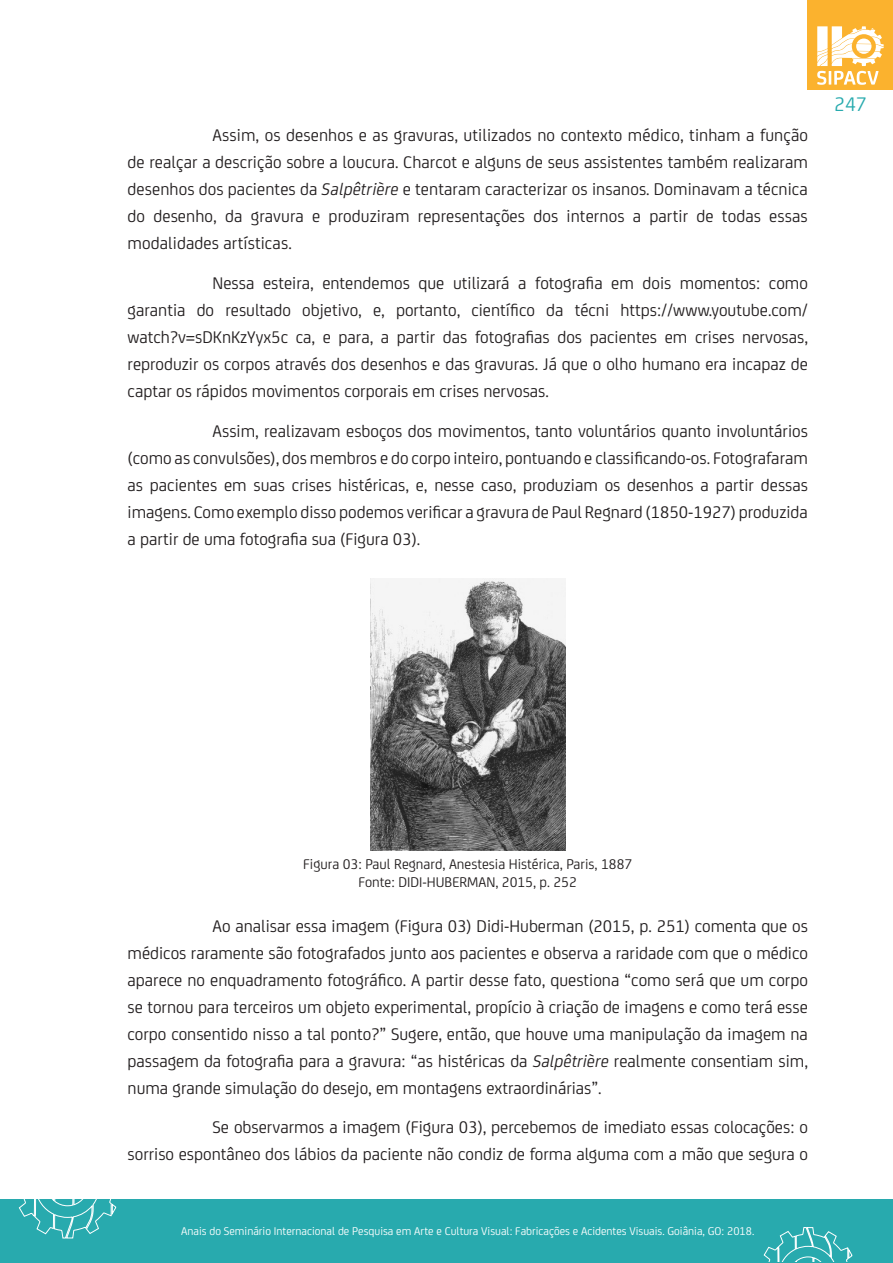
<style>
.page{position:relative;width:893px;height:1263px;background:#fff}
.page>*{position:absolute;margin:0;border:0;box-sizing:border-box;transform-origin:0 0}
.t1{font:21px "FS Joey";color:#28aaae}
.texto_corrido{font:18px/27px "FS Joey";color:#231f20;text-align:justify}
.titulos_imagens{font:15px "FS Joey";color:#231f20}
.t2{font:12px "FS Joey";color:#fff}
.s1{font-style:italic}
</style>
<div class="page">
<div style="left:808px;top:0;width:85px;height:89px;background:#fbb22e"></div>
<svg style="left:817px;top:26px;width:67px;height:59px"></svg>
<div style="left:0;top:1199px;width:893px;height:64px;background:#28aaae"></div>
<svg style="left:18px;top:1199px;width:99px;height:40px"></svg>
<svg style="left:763px;top:1227px;width:90px;height:35px"></svg>
<img style="left:370px;top:578px;width:195px;height:273px">
<p class="texto_corrido" style="left:128px;top:121px;width:682px;text-indent:85px">Assim, os desenhos e as gravuras, utilizados no contexto médico, tinham a função de realçar a descrição sobre a loucura. Charcot e alguns de seus assistentes também realizaram desenhos dos pacientes da <span class="s1">Salpêtrière</span> e tentaram caracterizar os insanos. Dominavam a técnica do desenho, da gravura e produziram representações dos internos a partir de todas essas modalidades artísticas.</p>
<p class="texto_corrido" style="left:128px;top:268px;width:682px;text-indent:85px">Nessa esteira, entendemos que utilizará a fotografia em dois momentos: como garantia do resultado objetivo, e, portanto, científico da técni https://www.youtube.com/ watch?v=sDKnKzYyx5c ca, e para, a partir das fotografias dos pacientes em crises nervosas, reproduzir os corpos através dos desenhos e das gravuras. Já que o olho humano era incapaz de captar os rápidos movimentos corporais em crises nervosas.</p>
<p class="texto_corrido" style="left:128px;top:416px;width:682px;text-indent:85px">Assim, realizavam esboços dos movimentos, tanto voluntários quanto involuntários (como as convulsões), dos membros e do corpo inteiro, pontuando e classificando-os. Fotografaram as pacientes em suas crises histéricas, e, nesse caso, produziam os desenhos a partir dessas imagens. Como exemplo disso podemos verificar a gravura de Paul Regnard (1850-1927) produzida a partir de uma fotografia sua (Figura 03).</p>
<p class="t1" style="left:834px;top:90px;width:34px">247</p>
<p class="titulos_imagens" style="left:303px;top:853px;width:331px">Figura 03: Paul Regnard, Anestesia Histérica, Paris, 1887</p>
<p class="titulos_imagens" style="left:359px;top:871px;width:220px">Fonte: DIDI-HUBERMAN, 2015, p. 252</p>
<p class="texto_corrido" style="left:128px;top:911px;width:682px;text-indent:85px">Ao analisar essa imagem (Figura 03) Didi-Huberman (2015, p. 251) comenta que os médicos raramente são fotografados junto aos pacientes e observa a raridade com que o médico aparece no enquadramento fotográfico. A partir desse fato, questiona “como será que um corpo se tornou para terceiros um objeto experimental, propício à criação de imagens e como terá esse corpo consentido nisso a tal ponto?” Sugere, então, que houve uma manipulação da imagem na passagem da fotografia para a gravura: “as histéricas da <span class="s1">Salpêtrière</span> realmente consentiam sim, numa grande simulação do desejo, em montagens extraordinárias”.</p>
<p class="texto_corrido" style="left:128px;top:1113px;width:682px;text-align:right">Se observarmos a imagem (Figura 03), percebemos de imediato essas colocações: o<br>sorriso espontâneo dos lábios da paciente não condiz de forma alguma com a mão que segura o</p>
<p class="t2" style="left:181px;top:1223px;width:575px">Anais do Seminário Internacional de Pesquisa em Arte e Cultura Visual: Fabricações e Acidentes Visuais. Goiânia, GO: 2018.</p>
</div>
